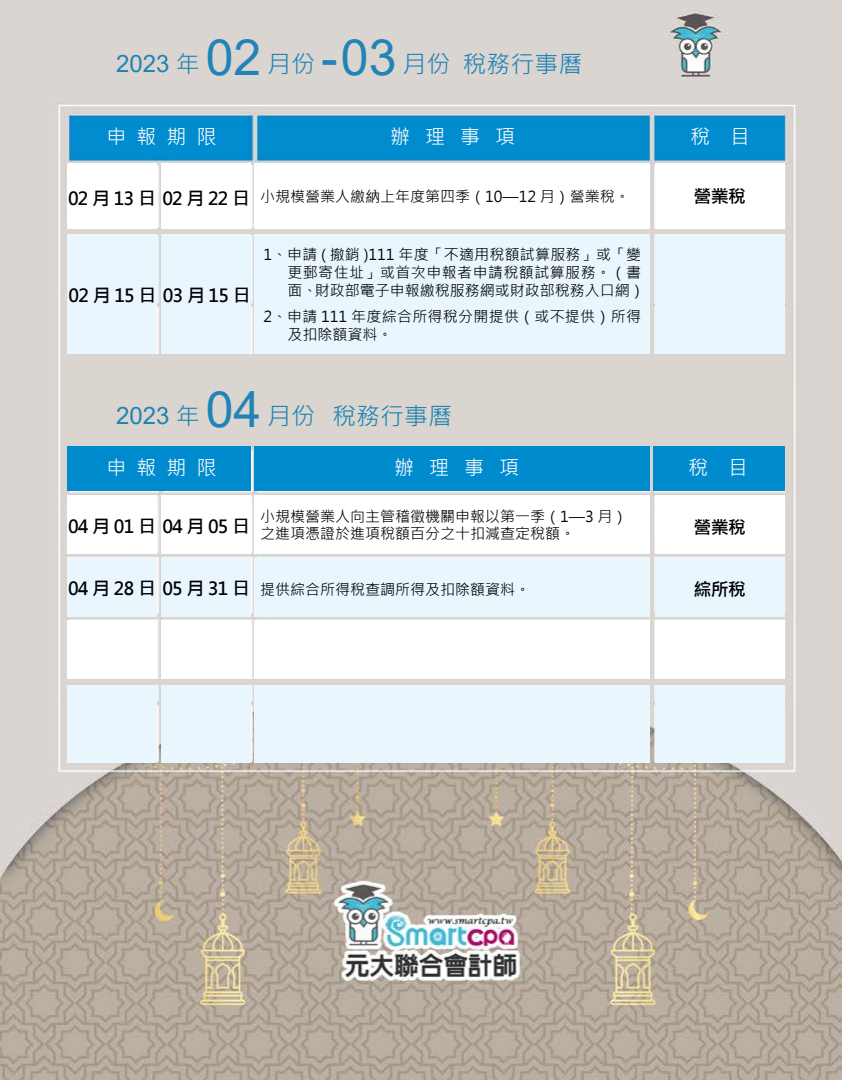
<style>
.page{position:relative;width:842px;height:1080px;background:#fff}
.page>*{position:absolute;margin:0;border:0;box-sizing:border-box;transform-origin:0 0}
.t1{font:24px "Microsoft Jheng Hei";color:#2084b6}
.t2{font:20px "Microsoft Jheng Hei";color:#fff}
.t3{font:700 18px "Microsoft Jheng Hei";letter-spacing:.2em;color:#000}
.t4{font:15px/18px "Microsoft Jheng Hei";color:#000}
.t5{font:15px/18px "Microsoft Jheng Hei";letter-spacing:.02em;color:#000}
.s1{font-family:"Arial"}
.s2{font-family:"Arial";font-size:50px}
</style>
<div class="page">
<img style="left:1px;top:0;width:841px;height:1080px">
<div style="left:67px;top:164px;width:90px;height:65px;background:#fff"></div>
<div style="left:67px;top:495px;width:90px;height:59px;background:#fff"></div>
<div style="left:67px;top:557px;width:90px;height:59px;background:#e9f6fe"></div>
<div style="left:67px;top:685px;width:90px;height:78px;background:#e9f6fe"></div>
<div style="left:67px;top:620px;width:90px;height:59px;background:#fff"></div>
<div style="left:162px;top:164px;width:89px;height:65px;background:#fff"></div>
<div style="left:162px;top:495px;width:89px;height:59px;background:#fff"></div>
<div style="left:162px;top:557px;width:89px;height:59px;background:#e9f6fe"></div>
<div style="left:162px;top:685px;width:89px;height:78px;background:#e9f6fe"></div>
<div style="left:162px;top:620px;width:89px;height:59px;background:#fff"></div>
<div style="left:255px;top:164px;width:395px;height:65px;background:#fff"></div>
<div style="left:255px;top:495px;width:395px;height:59px;background:#fff"></div>
<div style="left:255px;top:557px;width:395px;height:59px;background:#e9f6fe"></div>
<div style="left:255px;top:685px;width:395px;height:78px;background:#e9f6fe"></div>
<div style="left:255px;top:620px;width:395px;height:59px;background:#fff"></div>
<div style="left:656px;top:164px;width:129px;height:65px;background:#fff"></div>
<div style="left:656px;top:495px;width:129px;height:59px;background:#fff"></div>
<div style="left:656px;top:557px;width:129px;height:59px;background:#e9f6fe"></div>
<div style="left:656px;top:685px;width:129px;height:78px;background:#e9f6fe"></div>
<div style="left:656px;top:620px;width:129px;height:59px;background:#fff"></div>
<div style="left:61px;top:359px;width:730px;height:91px;background:#dad5cf"></div>
<div style="left:61px;top:229px;width:730px;height:6px;background:#dad5cf"></div>
<div style="left:61px;top:679px;width:730px;height:6px;background:#dad5cf"></div>
<div style="left:61px;top:354px;width:730px;height:5px;background:#dad5cf"></div>
<div style="left:67px;top:446px;width:184px;height:45px;background:#008bce"></div>
<div style="left:255px;top:446px;width:395px;height:45px;background:#008bce"></div>
<div style="left:654px;top:446px;width:131px;height:45px;background:#008bce"></div>
<div style="left:67px;top:235px;width:90px;height:119px;background:#e9f6fe"></div>
<div style="left:162px;top:235px;width:89px;height:119px;background:#e9f6fe"></div>
<div style="left:255px;top:235px;width:395px;height:119px;background:#e9f6fe"></div>
<div style="left:656px;top:235px;width:129px;height:119px;background:#e9f6fe"></div>
<h1 class="t1" style="left:116px;top:49px;width:468px"><span class="s1">2023</span> 年 <span class="s2">02</span> 月份 <span class="s2">-03</span> 月份 稅務行事曆</h1>
<h2 class="t2" style="left:106px;top:125px;width:112px">申 報 期 限</h2>
<h2 class="t2" style="left:390px;top:125px;width:126px">辦 理 事 項</h2>
<h2 class="t2" style="left:690px;top:125px;width:61px">稅 目</h2>
<p class="t3" style="left:68px;top:187px;width:184px">02月13日02月22日</p>
<p class="t4" style="left:260px;top:187px;width:371px">小規模營業人繳納上年度第四季（10—12 月）營業稅。</p>
<p class="t3" style="left:69px;top:284px;width:184px">02月15日03月15日</p>
<p class="t4" style="left:287px;top:245px;width:359px;text-indent:-24px">1、申請 ( 撤銷 )111 年度「不適用稅額試算服務」或「變更郵寄住址」或首次申報者申請稅額試算服務。（書面、財政部電子申報繳稅服務網或財政部稅務入口網）</p>
<p class="t5" style="left:287px;top:307px;width:355px;text-indent:-24px">2、申請 111 年度綜合所得稅分開提供（或不提供）所得及扣除額資料。</p>
<p class="t3" style="left:694px;top:185px;width:54px">營業稅</p>
<h1 class="t1" style="left:116px;top:401px;width:337px"><span class="s1">2023</span> 年 <span class="s2">04</span> 月份 稅務行事曆</h1>
<h2 class="t2" style="left:106px;top:455px;width:111px">申 報 期 限</h2>
<h2 class="t2" style="left:394px;top:455px;width:126px">辦 理 事 項</h2>
<h2 class="t2" style="left:688px;top:455px;width:61px">稅 目</h2>
<p class="t3" style="left:68px;top:515px;width:184px">04月01日04月05日</p>
<p class="t4" style="left:260px;top:508px;width:369px;line-height:17px">小規模營業人向主管稽徵機關申報以第一季（1—3 月）之進項憑證於進項稅額百分之十扣減查定稅額。</p>
<p class="t3" style="left:68px;top:578px;width:184px">04月28日05月31日</p>
<p class="t4" style="left:260px;top:581px;width:271px">提供綜合所得稅查調所得及扣除額資料。</p>
<p class="t3" style="left:694px;top:516px;width:54px">營業稅</p>
<p class="t3" style="left:694px;top:578px;width:54px">綜所稅</p>
</div>
